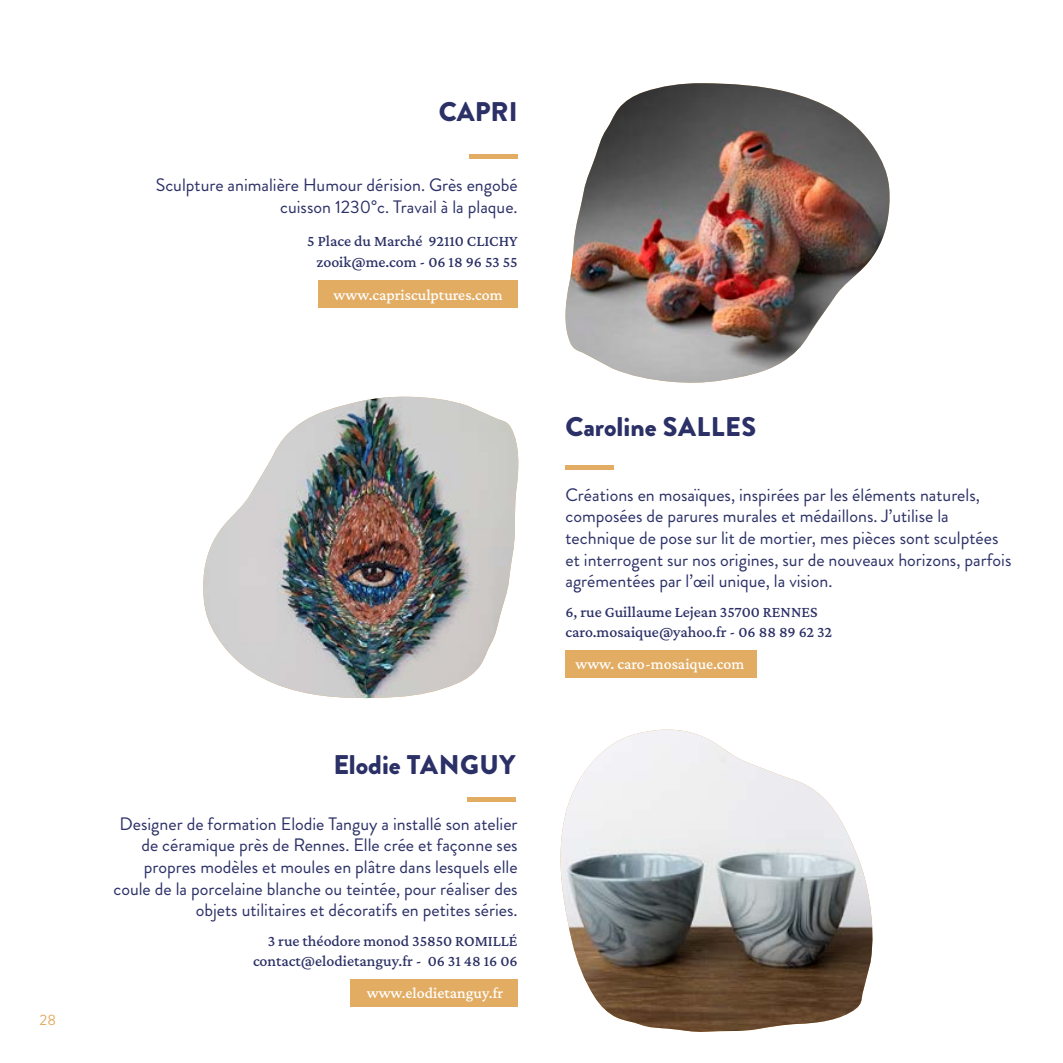
<style>
.page{position:relative;width:1063px;height:1063px;background:#fff}
.page>*{position:absolute;margin:0;border:0;box-sizing:border-box;transform-origin:0 0}
.t1{font:900 27px "Brandon Grotesque";color:#2b3066}
.t2{font:18px/21.5px "Brandon Grotesque";color:#2b3066;text-align:right}
.t3{font:500 15.75px/20.2px "Crimson Pro";color:#2b3066;text-align:center}
.t4{font:500 15.75px "Crimson Pro";color:#fff}
.t5{font:15px "Brandon Grotesque";color:#e2ac63}
</style>
<div class="page">
<img style="left:565px;top:83px;width:325px;height:300px">
<div style="left:318px;top:280px;width:200px;height:28px;background:#e2ac63"></div>
<div style="left:469px;top:154px;width:49px;height:5px;background:#e2ac63"></div>
<img style="left:203px;top:397px;width:316px;height:302px">
<img style="left:560px;top:730px;width:313px;height:302px">
<hr style="left:467px;top:797px;width:49px;height:4px;background:#e2ac63">
<div style="left:350px;top:979px;width:168px;height:28px;background:#e2ac63"></div>
<div style="left:565px;top:651px;width:192px;height:27px;background:#e2ac63"></div>
<div style="left:565px;top:465px;width:49px;height:5px;background:#e2ac63"></div>
<p class="t5" style="left:40px;top:1009px;width:18px">28</p>
<p class="t1" style="left:439px;top:93px;width:80px">CAPRI</p>
<p class="t2" style="left:156px;top:174px;width:363px">Sculpture animalière Humour dérision. Grès engobé cuisson 1230°c. Travail à la plaque.</p>
<p class="t3" style="left:307px;top:231px;width:212px">5 Place du Marché 92110 CLICHY zooik@me.com - 06 18 96 53 55</p>
<p class="t4" style="left:334px;top:284px;width:171px">www.caprisculptures.com</p>
<p class="t1" style="left:333px;top:745px;width:184px">Elodie TANGUY</p>
<p class="t2" style="left:113px;top:813px;width:406px">Designer de formation Elodie Tanguy a installé son atelier de céramique près de Rennes. Elle crée et façonne ses propres modèles et moules en plâtre dans lesquels elle coule de la porcelaine blanche ou teintée, pour réaliser des objets utilitaires et décoratifs en petites séries.</p>
<p class="t3" style="left:268px;top:931px;width:251px">3 rue théodore monod 35850 ROMILLÉ</p>
<p class="t3" style="left:253px;top:951px;width:266px">contact@elodietanguy.fr - 06 31 48 16 06</p>
<p class="t4" style="left:367px;top:983px;width:138px">www.elodietanguy.fr</p>
<p class="t1" style="left:565px;top:407px;width:192px">Caroline SALLES</p>
<p class="t2" style="left:565px;top:484px;width:447px;text-align:left">Créations en mosaïques, inspirées par les éléments naturels, composées de parures murales et médaillons. J’utilise la technique de pose sur lit de mortier, mes pièces sont sculptées et interrogent sur nos origines, sur de nouveaux horizons, parfois agrémentées par l’œil unique, la vision.</p>
<p class="t3" style="left:565px;top:601px;width:268px;text-align:left">6, rue Guillaume Lejean 35700 RENNES caro.mosaique@yahoo.fr - 06 88 89 62 32</p>
<p class="t4" style="left:575px;top:654px;width:170px">www. caro-mosaique.com</p>
</div>
